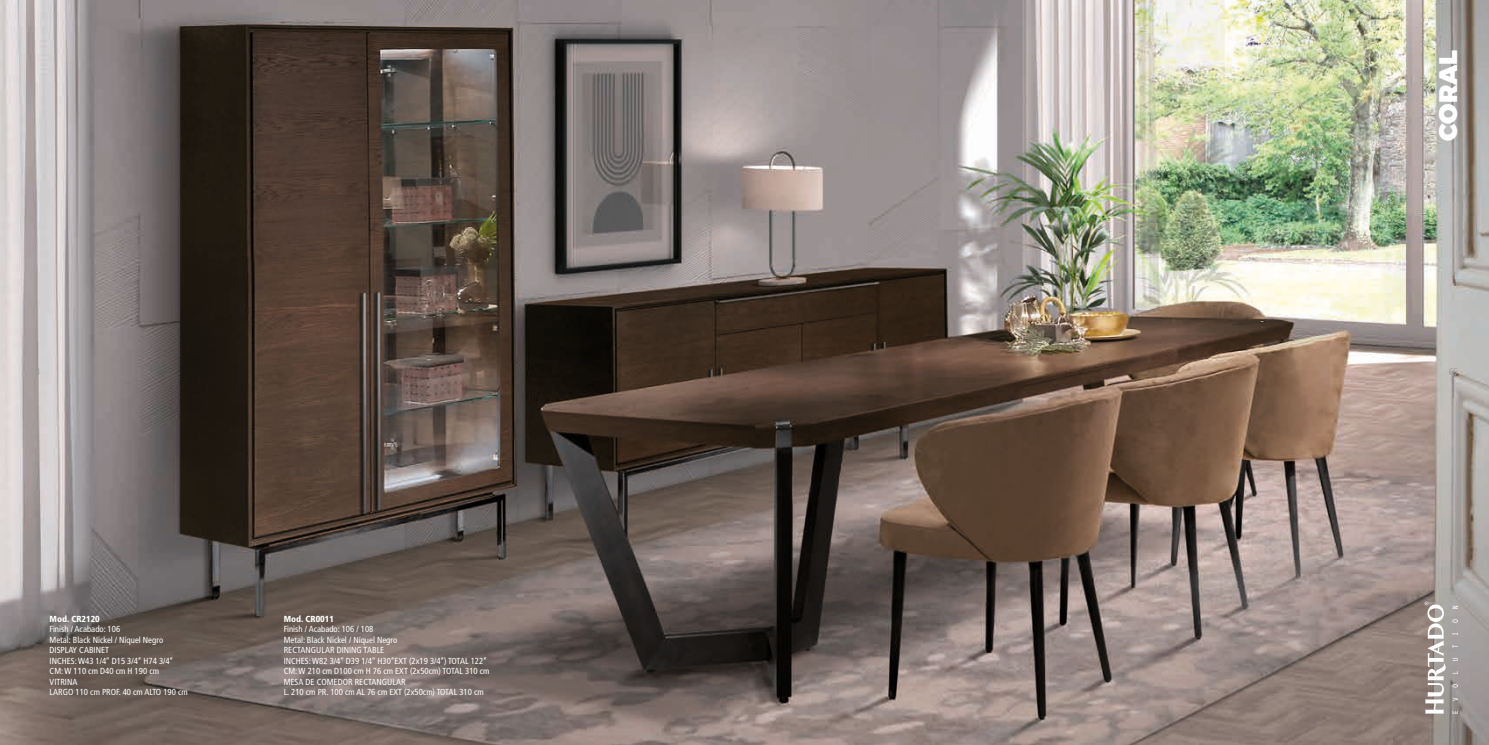
<style>
.page{position:relative;width:1489px;height:745px;background:#fff}
.page>*{position:absolute;margin:0;border:0;box-sizing:border-box;transform-origin:0 0}
.t1{font:900 25.38px "Montserrat";color:#fff}
.t2{font:condensed 9.62px "Frutiger LT Std";color:#9e9d9d}
.t3{font:condensed 8.75px "Frutiger LT Std";color:#fff}
.t4{font:900 condensed 8.75px "Frutiger LT Std";color:#fff}
</style>
<div class="page">
<img style="left:0;top:0;width:1488px;height:744px">
<svg style="left:1424px;top:601px;width:21px;height:112px"></svg>
<svg style="left:1452px;top:605px;width:5px;height:108px"></svg>
<p class="t2" style="left:31px;top:366px;width:11px">64</p>
<p class="t4" style="left:50px;top:613px;width:52px">Mod. CR2120</p>
<p class="t3" style="left:50px;top:623px;width:72px">Finish / Acabado: 106</p>
<p class="t3" style="left:50px;top:634px;width:115px">Metal: Black Nickel / Níquel Negro</p>
<p class="t3" style="left:50px;top:644px;width:61px">DISPLAY CABINET</p>
<p class="t3" style="left:50px;top:655px;width:125px">INCHES: W43 1/4’’ D15 3/4’’ H74 3/4’’</p>
<p class="t3" style="left:50px;top:665px;width:111px">CM: W 110 cm D40 cm H 190 cm</p>
<p class="t3" style="left:50px;top:676px;width:29px">VITRINA</p>
<p class="t3" style="left:50px;top:686px;width:140px">LARGO 110 cm PROF. 40 cm ALTO 190 cm</p>
<p class="t4" style="left:284px;top:613px;width:52px">Mod. CR0011</p>
<p class="t3" style="left:284px;top:623px;width:91px">Finish / Acabado: 106 / 108</p>
<p class="t3" style="left:284px;top:634px;width:115px">Metal: Black Nickel / Níquel Negro</p>
<p class="t3" style="left:284px;top:644px;width:102px">RECTANGULAR DINING TABLE</p>
<p class="t3" style="left:284px;top:655px;width:204px">INCHES: W82 3/4’’ D39 1/4’’ H30’’EXT (2x19 3/4’’) TOTAL 122’’</p>
<p class="t3" style="left:284px;top:665px;width:207px">CM: W 210 cm D100 cm H 76 cm EXT (2x50cm) TOTAL 310 cm</p>
<p class="t3" style="left:284px;top:676px;width:123px">MESA DE COMEDOR RECTANGULAR</p>
<p class="t3" style="left:284px;top:686px;width:201px">L. 210 cm PR. 100 cm AL 76 cm EXT (2x50cm) TOTAL 310 cm</p>
<h1 class="t1" style="left:1427px;top:141px;width:92px;rotate:-90deg">CORAL</h1>
<p class="t2" style="left:1448px;top:366px;width:11px">65</p>
</div>
